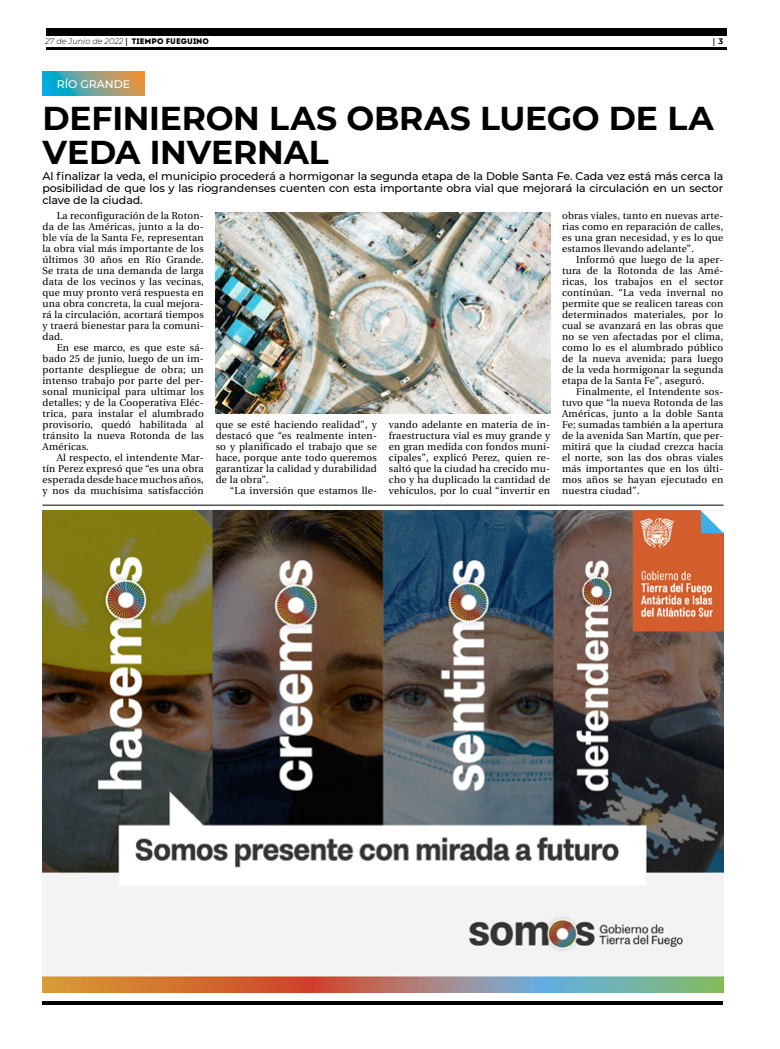
<style>
.page{position:relative;width:780px;height:1049px;background:#fff}
.page>*{position:absolute;margin:0;border:0;box-sizing:border-box;transform-origin:0 0}
.t1{font:700 33px/34px "Montserrat";letter-spacing:-.01em;color:#000}
.t2{font:500 11px/12px "Montserrat";letter-spacing:-.01em;color:#000;text-align:justify}
.t3{font:500 11px "Montserrat";color:#fff}
.t4{font:10px/11px "Utopia";letter-spacing:.02em;color:#000;text-align:justify}
.t5{font:italic 300 8px "Montserrat";color:#000}
.t6{font:700 8px "Utopia";color:#000}
.s1{font-family:"Utopia";font-weight:700;font-style:normal}
.s2{font-family:"Intro";font-weight:400;font-style:normal}
.s3{font-family:"Montserrat"}
</style>
<div class="page">
<hr style="left:46px;top:48px;width:680px;height:2px;background:#000">
<div style="left:46px;top:28px;width:680px;height:7px;background:#000"></div>
<hr style="left:43px;top:1001px;width:680px;height:4px;background:#000">
<img style="left:43px;top:510px;width:680px;height:482px">
<hr style="left:43px;top:505px;width:680px;height:1px;background:#000">
<svg style="left:43px;top:72px;width:101px;height:24px"></svg>
<img style="left:216px;top:213px;width:334px;height:201px">
<p class="t5" style="left:45px;top:36px;width:165px">27 de Junio de 2022 <span class="s1">|</span> <span class="s2">TIEMPO FUEGUINO</span></p>
<p class="t6" style="left:712px;top:37px;width:12px">| <span class="s3">3</span></p>
<p class="t3" style="left:57px;top:76px;width:75px">RÍO GRANDE</p>
<h1 class="t1" style="left:43px;top:100px;width:672px">DEFINIERON LAS OBRAS LUEGO DE LA<br>VEDA INVERNAL</h1>
<p class="t2" style="left:43px;top:170px;width:682px">Al finalizar la veda, el municipio procederá a hormigonar la segunda etapa de la Doble Santa Fe. Cada vez está más cerca la posibilidad de que los y las riograndenses cuenten con esta importante obra vial que mejorará la circulación en un sector clave de la ciudad.</p>
<p class="t4" style="left:43px;top:210px;width:163px;text-indent:14px">La reconfiguración de la Roton&shy;da de las Américas, junto a la do&shy;ble vía de la Santa Fe, representan la obra vial más importante de los últimos 30 años en Río Grande.<br>Se trata de una demanda de larga data de los vecinos y las vecinas, que muy pronto verá respuesta en una obra concreta, la cual mejora&shy;rá la circulación, acortará tiempos y traerá bienestar para la comuni&shy;dad.</p>
<p class="t4" style="left:43px;top:342px;width:163px;text-indent:14px">En ese marco, es que este sá&shy;bado 25 de junio, luego de un im&shy;portante despliegue de obra; un intenso trabajo por parte del per&shy;sonal municipal para ultimar los detalles; y de la Cooperativa Eléc&shy;trica, para instalar el alumbrado provisorio, quedó habilitada al tránsito la nueva Rotonda de las Américas.</p>
<p class="t4" style="left:43px;top:452px;width:163px;text-indent:14px">Al respecto, el intendente Mar&shy;tín Perez expresó que “es una obra esperada desde hace muchos años, y nos da muchísima satisfacción</p>
<p class="t4" style="left:216px;top:419px;width:163px">que se esté haciendo realidad”, y destacó que “es realmente inten&shy;so y planificado el trabajo que se hace, porque ante todo queremos garantizar la calidad y durabilidad de la obra”.</p>
<p class="t4" style="left:230px;top:485px;width:148px">“La inversión que estamos lle-</p>
<p class="t4" style="left:389px;top:419px;width:163px">vando adelante en materia de in&shy;fraestructura vial es muy grande y en gran medida con fondos muni&shy;cipales”, explicó Perez, quien re&shy;saltó que la ciudad ha crecido mu&shy;cho y ha duplicado la cantidad de vehículos, por lo cual “invertir en</p>
<p class="t4" style="left:562px;top:210px;width:163px">obras viales, tanto en nuevas arte&shy;rias como en reparación de calles, es una gran necesidad, y es lo que estamos llevando adelante”.</p>
<p class="t4" style="left:562px;top:254px;width:163px;text-indent:14px">Informó que luego de la aper&shy;tura de la Rotonda de las Amé&shy;ricas, los trabajos en el sector continúan. “La veda invernal no permite que se realicen tareas con determinados materiales, por lo cual se avanzará en las obras que no se ven afectadas por el clima, como lo es el alumbrado público de la nueva avenida; para luego de la veda hormigonar la segunda etapa de la Santa Fe”, aseguró.</p>
<p class="t4" style="left:562px;top:386px;width:163px;text-indent:14px">Finalmente, el Intendente sos&shy;tuvo que “la nueva Rotonda de las Américas, junto a la doble Santa Fe; sumadas también a la apertura de la avenida San Martín, que per&shy;mitirá que la ciudad crezca hacia el norte, son las dos obras viales más importantes que en los últi&shy;mos años se hayan ejecutado en nuestra ciudad”.</p>
</div>
